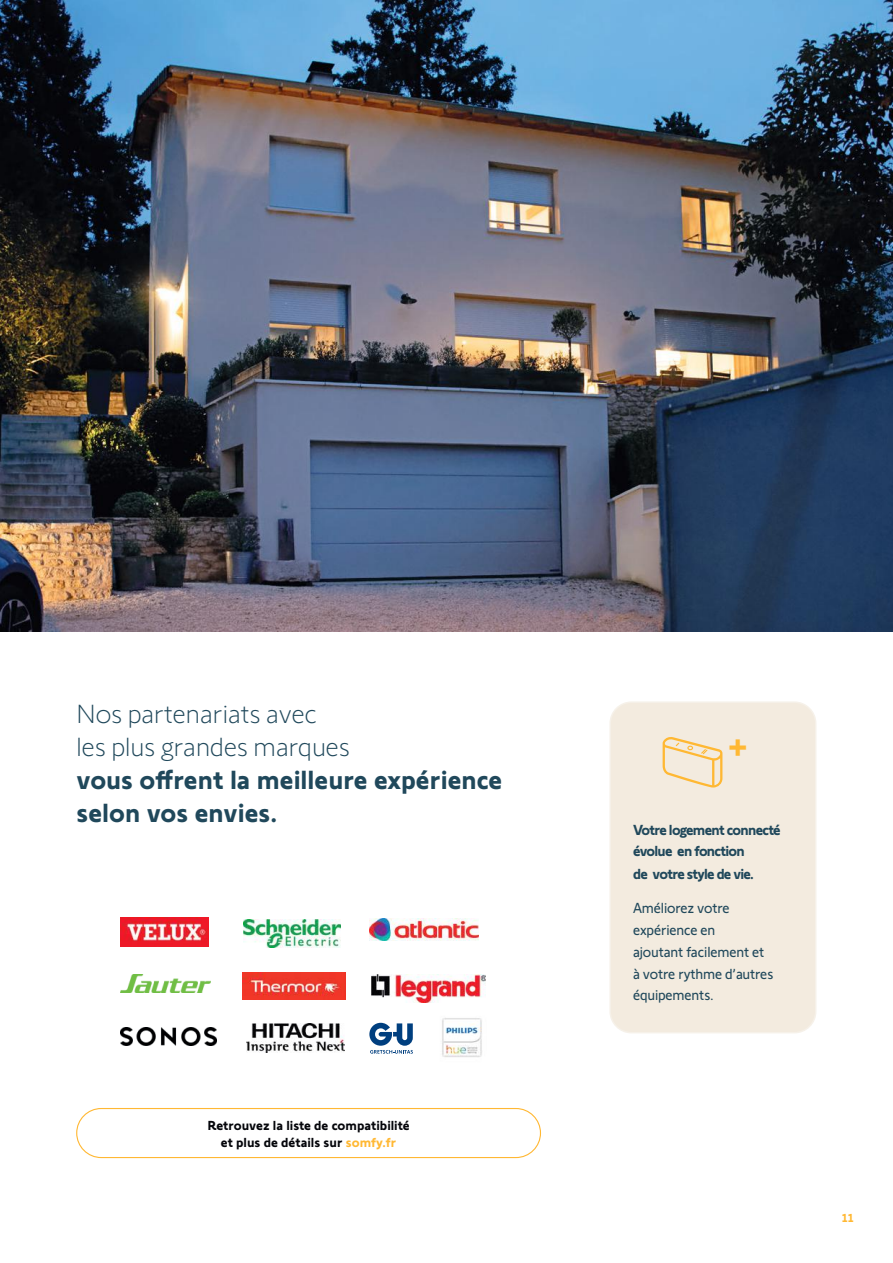
<style>
.page{position:relative;width:893px;height:1263px;background:#fff}
.page>*{position:absolute;margin:0;border:0;box-sizing:border-box;transform-origin:0 0}
.t1{font:700 37.5px "Somfy Sans";color:#ffb833}
.t2{font:700 27px/33px "Somfy Sans";color:#20485b}
.t3{font:300 27px/33px "Somfy Sans";color:#20485b}
.t4{font:15px/21.8px "Somfy Sans";letter-spacing:-.01em;color:#20485b;scale:.96 1}
.t5{font:700 15px/21px "Somfy Sans";letter-spacing:-.05em;color:#20485b}
.t6{font:700 13.5px/16.2px "Somfy Sans";color:#05060b;text-align:center}
.t7{font:700 12px "Somfy Sans";color:#ffb833}
.s1{color:#ffb833}
</style>
<div class="page">
<img style="left:0;top:0;width:893px;height:631px">
<svg style="left:369px;top:1023px;width:44px;height:31px"></svg>
<img style="left:246px;top:1024px;width:99px;height:28px">
<img style="left:120px;top:1027px;width:97px;height:19px">
<img style="left:120px;top:975px;width:91px;height:17px">
<img style="left:242px;top:972px;width:103px;height:27px">
<img style="left:120px;top:917px;width:88px;height:29px">
<img style="left:244px;top:919px;width:97px;height:29px">
<img style="left:369px;top:919px;width:109px;height:22px">
<img style="left:442px;top:1018px;width:40px;height:39px">
<img style="left:371px;top:974px;width:114px;height:29px">
<div style="left:76px;top:1108px;width:465px;height:50px;border:1px solid #ffb833;border-radius:25px"></div>
<div style="left:610px;top:702px;width:206px;height:331px;background:#f3ebdf;border-radius:21px"></div>
<div style="left:609px;top:701px;width:207px;height:332px;border:2px solid #f6f1e9;border-radius:21px"></div>
<svg style="left:663px;top:737px;width:59px;height:50px"></svg>
<h2 class="t3" style="left:77px;top:695px;width:275px">Nos partenariats avec les plus grandes marques</h2>
<h2 class="t2" style="left:77px;top:760px;width:427px">vous offrent la meilleure expérience selon vos envies.</h2>
<p class="t6" style="left:207px;top:1116px;width:204px">Retrouvez la liste de compatibilité et plus de détails sur <span class="s1">somfy.fr</span></p>
<h1 class="t1" style="left:728px;top:716px;width:20px">+</h1>
<p class="t5" style="left:633px;top:818px;width:149px">Votre logement connecté évolue en fonction</p>
<p class="t5" style="left:633px;top:861px;width:122px">de votre style de vie.</p>
<p class="t4" style="left:633px;top:896px;width:148px">Améliorez votre expérience en<br>ajoutant facilement et à votre rythme d’autres équipements.</p>
<p class="t7" style="left:842px;top:1208px;width:13px">11</p>
</div>
